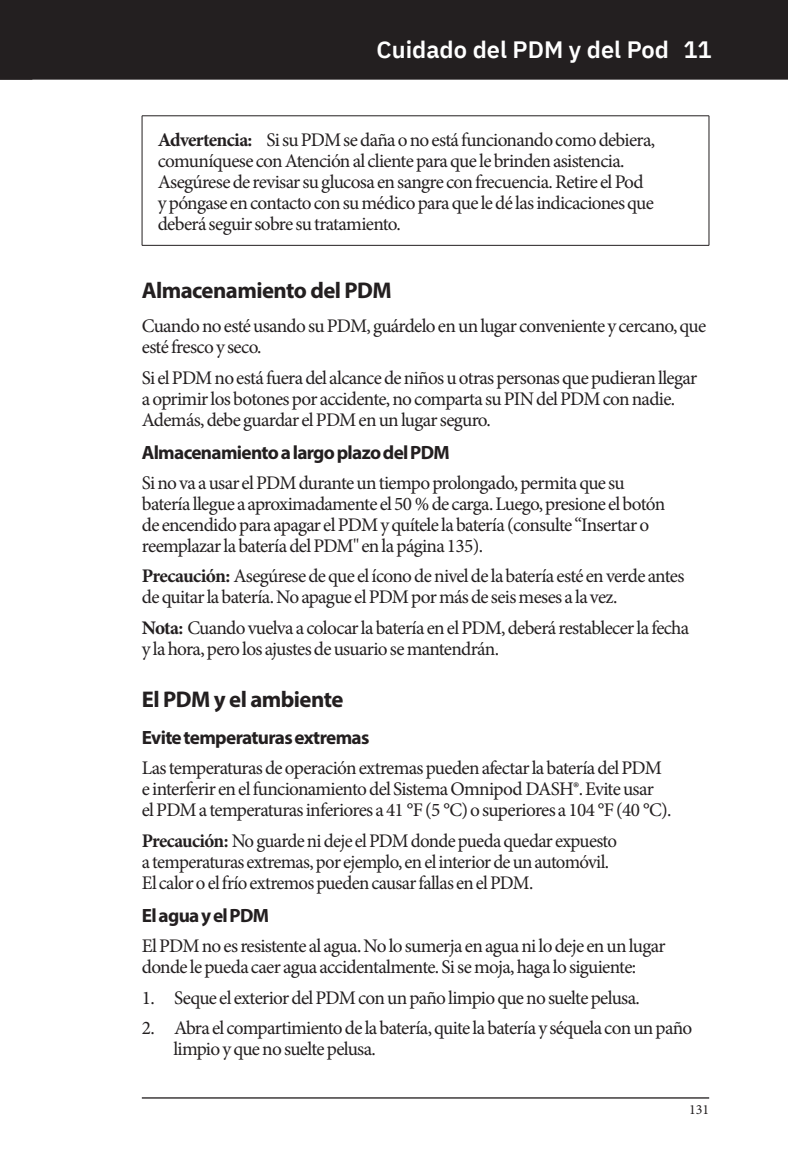
<style>
.page{position:relative;width:788px;height:1166px;background:#fff}
.page>*{position:absolute;margin:0;border:0;box-sizing:border-box;transform-origin:0 0}
.t1{font:600 23.62px "IBM Plex Sans";color:#fff}
.Head2{font:700 22.75px "Myriad Pro";letter-spacing:-.025em;color:#231f20}
.BodyText{font:19.25px/21px "Minion Pro";letter-spacing:-.035em;color:#231f20}
.Head3{font:700 19.25px "Myriad Pro";letter-spacing:-.035em;color:#231f20}
.t2{font:14px "Minion Pro";color:#231f20}
.s1{font-weight:700}
</style>
<div class="page">
<div style="left:0;top:0;width:788px;height:79px;background:#231f20"></div>
<div style="left:0;top:0;width:788px;height:80px;border:2px solid #231f20"></div>
<hr style="left:142px;top:1097px;width:567px;height:1px;background:#231f20">
<svg style="left:0;top:0;width:32px;height:80px"></svg>
<hr style="left:142px;top:115px;width:567px;height:1px;background:#231f20">
<hr style="left:142px;top:116px;width:1px;height:129px;background:#231f20">
<hr style="left:708px;top:116px;width:1px;height:129px;background:#231f20">
<hr style="left:142px;top:245px;width:567px;height:1px;background:#231f20">
<p class="t1" style="left:376px;top:31px;width:336px">Cuidado del PDM y del Pod 11</p>
<p class="BodyText" style="left:158px;top:129px;width:499px"><span class="s1">Advertencia:</span> Si su PDM se daña o no está funcionando como debiera, comuníquese con Atención al cliente para que le brinden asistencia.<br>Asegúrese de revisar su glucosa en sangre con frecuencia. Retire el Pod y póngase en contacto con su médico para que le dé las indicaciones que deberá seguir sobre su tratamiento.</p>
<p class="Head2" style="left:142px;top:275px;width:251px">Almacenamiento del PDM</p>
<p class="BodyText" style="left:142px;top:315px;width:566px">Cuando no esté usando su PDM, guárdelo en un lugar conveniente y cercano, que esté fresco y seco.</p>
<p class="BodyText" style="left:142px;top:367px;width:557px">Si el PDM no está fuera del alcance de niños u otras personas que pudieran llegar a oprimir los botones por accidente, no comparta su PIN del PDM con nadie.<br>Además, debe guardar el PDM en un lugar seguro.</p>
<p class="Head3" style="left:142px;top:439px;width:309px">Almacenamiento a largo plazo del PDM</p>
<p class="BodyText" style="left:142px;top:472px;width:525px">Si no va a usar el PDM durante un tiempo prolongado, permita que su batería llegue a aproximadamente el 50 % de carga. Luego, presione el botón de encendido para apagar el PDM y quítele la batería (consulte “Insertar o reemplazar la batería del PDM" en la página 135).</p>
<p class="BodyText" style="left:142px;top:566px;width:544px"><span class="s1">Precaución:</span> Asegúrese de que el ícono de nivel de la batería esté en verde antes de quitar la batería. No apague el PDM por más de seis meses a la vez.</p>
<p class="BodyText" style="left:142px;top:617px;width:549px"><span class="s1">Nota:</span> Cuando vuelva a colocar la batería en el PDM, deberá restablecer la fecha y la hora, pero los ajustes de usuario se mantendrán.</p>
<p class="Head2" style="left:142px;top:684px;width:203px">El PDM y el ambiente</p>
<p class="Head3" style="left:142px;top:725px;width:229px">Evite temperaturas extremas</p>
<p class="BodyText" style="left:142px;top:758px;width:531px">Las temperaturas de operación extremas pueden afectar la batería del PDM e interferir en el funcionamiento del Sistema Omnipod DASH®. Evite usar<br>el PDM a temperaturas inferiores a 41 °F (5 °C) o superiores a 104 °F (40 °C).</p>
<p class="BodyText" style="left:142px;top:830px;width:477px"><span class="s1">Precaución:</span> No guarde ni deje el PDM donde pueda quedar expuesto a temperaturas extremas, por ejemplo, en el interior de un automóvil.<br>El calor o el frío extremos pueden causar fallas en el PDM.</p>
<p class="Head3" style="left:142px;top:902px;width:129px">El agua y el PDM</p>
<p class="BodyText" style="left:142px;top:935px;width:525px">El PDM no es resistente al agua. No lo sumerja en agua ni lo deje en un lugar donde le pueda caer agua accidentalmente. Si se moja, haga lo siguiente:</p>
<p class="BodyText" style="left:142px;top:987px;width:499px">1. Seque el exterior del PDM con un paño limpio que no suelte pelusa.</p>
<p class="BodyText" style="left:173px;top:1017px;width:520px;text-indent:-32px">2. Abra el compartimiento de la batería, quite la batería y séquela con un paño limpio y que no suelte pelusa.</p>
<p class="t2" style="left:689px;top:1100px;width:22px">131</p>
</div>
